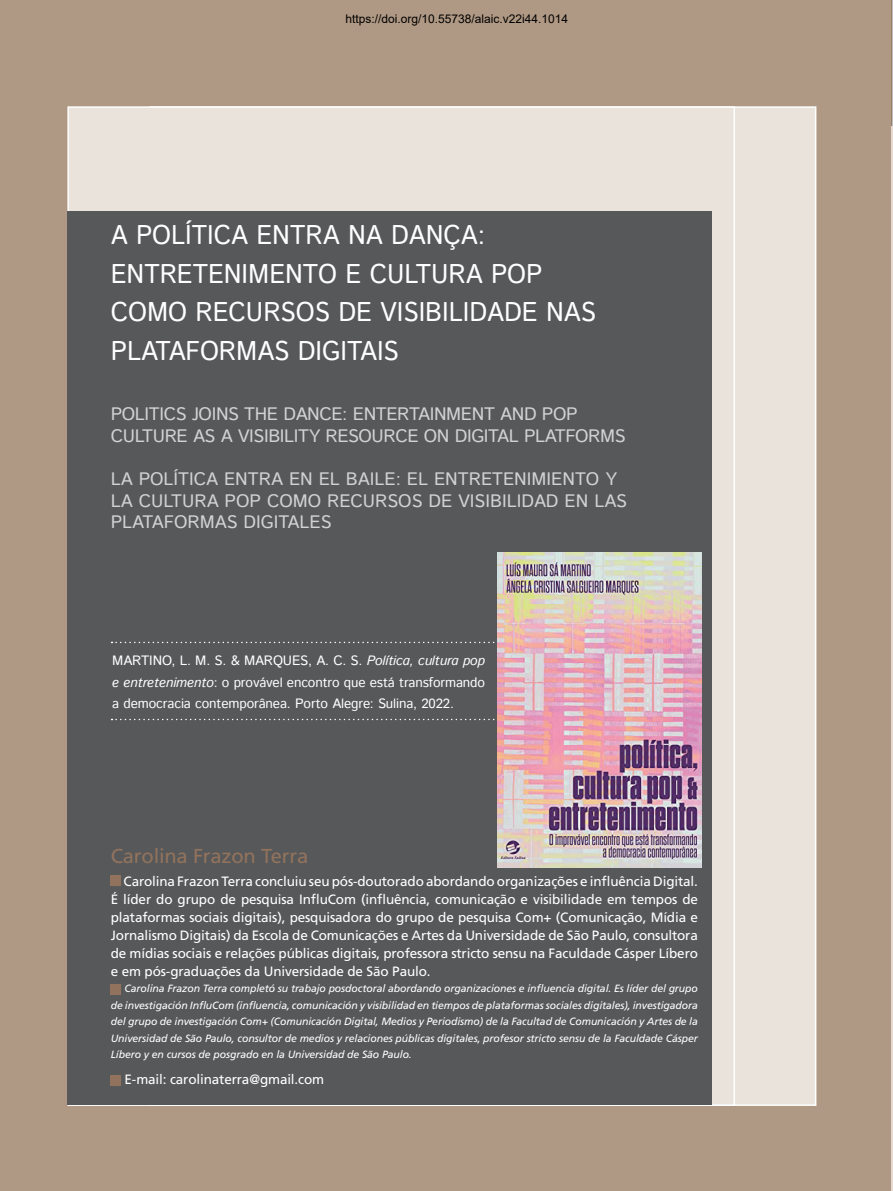
<style>
.page{position:relative;width:893px;height:1191px;background:#fff}
.page>*{position:absolute;margin:0;border:0;box-sizing:border-box;transform-origin:0 0}
.t1{font:27px/38.4px "Istok Web";color:#fff;scale:.94 1}
.t2{font:20.25px "Frutiger";letter-spacing:-.01em;color:#91735d}
.t3{font:18px/21.6px "Istok Web";color:#d1d2d4}
.t4{font:18px/21.6px "Istok Web";letter-spacing:-.02em;color:#d1d2d4}
.t5{font:13.5px/18px "Frutiger";letter-spacing:-.01em;color:#fff;text-align:justify}
.t6{font:13.5px/21px "Istok Web";letter-spacing:-.01em;color:#fff;text-align:justify}
.t7{font:12px "Arial";color:#000}
.t8{font:italic 10.5px/16.5px "Frutiger";letter-spacing:-.01em;color:#fff;text-align:justify}
.s1{font-style:inherit}
.s2{font-style:italic}
</style>
<div class="page">
<div style="left:0;top:0;width:891px;height:1191px;background:#b09984"></div>
<hr style="left:891px;top:0;width:2px;height:1191px;background:#9a7e65">
<div style="left:149px;top:106px;width:667px;height:1000px;background:#e9e3dc;border:2px solid #fff"></div>
<div style="left:67px;top:106px;width:668px;height:1000px;background:#e9e3dc;border:2px solid #fff"></div>
<div style="left:67px;top:211px;width:645px;height:893px;background:#57585a"></div>
<div style="left:111px;top:875px;width:10px;height:10px;background:#91735d"></div>
<div style="left:111px;top:983px;width:10px;height:11px;background:#91735d"></div>
<div style="left:111px;top:1074px;width:10px;height:11px;background:#91735d"></div>
<svg style="left:112px;top:641px;width:386px;height:2px"></svg>
<svg style="left:112px;top:718px;width:386px;height:2px"></svg>
<img style="left:498px;top:553px;width:203px;height:314px">
<hr style="left:892px;top:0;width:1px;height:230px;background:#bcbdc0">
<hr style="left:891px;top:126px;width:2px;height:1065px;background:#e4dad1">
<p class="t7" style="left:345px;top:11px;width:224px">https://doi.org/10.55738/alaic.v22i44.<span class="s1">1014</span></p>
<h1 class="t1" style="left:111px;top:217px;width:517px">A POLÍTICA ENTRA NA DANÇA:<br>ENTRETENIMENTO E CULTURA POP<br>COMO RECURSOS DE VISIBILIDADE NAS<br>PLATAFORMAS DIGITAIS</h1>
<h3 class="t4" style="left:111px;top:404px;width:516px">POLITICS JOINS THE DANCE: ENTERTAINMENT AND POP<br>CULTURE AS A VISIBILITY RESOURCE ON DIGITAL PLATFORMS</h3>
<h3 class="t3" style="left:111px;top:469px;width:518px">LA POLÍTICA ENTRA EN EL BAILE: EL ENTRETENIMIENTO Y<br>LA CULTURA POP COMO RECURSOS DE VISIBILIDAD EN LAS<br>PLATAFORMAS DIGITALES</h3>
<p class="t6" style="left:112px;top:651px;width:374px">MARTINO, L. M. S. &amp; MARQUES, A. C. S. <span class="s2">Política, cultura pop e entretenimento</span>: o provável encontro que está transformando a democracia contemporânea. Porto Alegre: Sulina, 2022.</p>
<h2 class="t2" style="left:111px;top:843px;width:199px">Carolina Frazon Terra</h2>
<p class="t5" style="left:111px;top:872px;width:589px;text-indent:13px">Carolina Frazon Terra concluiu seu pós-doutorado abordando organizações e influência Digital.<br>É líder do grupo de pesquisa InfluCom (influência, comunicação e visibilidade em tempos de plataformas sociais digitais), pesquisadora do grupo de pesquisa Com+ (Comunicação, Mídia e Jornalismo Digitais) da Escola de Comunicações e Artes da Universidade de São Paulo, consultora de mídias sociais e relações públicas digitais, professora stricto sensu na Faculdade Cásper Líbero e em pós-graduações da Universidade de São Paulo.</p>
<p class="t8" style="left:111px;top:980px;width:589px;text-indent:14px">Carolina Frazon Terra completó su trabajo posdoctoral abordando organizaciones e influencia digital. Es líder del grupo de investigación InfluCom (influencia, comunicación y visibilidad en tiempos de plataformas sociales digitales), investigadora del grupo de investigación Com+ (Comunicación Digital, Medios y Periodismo) de la Facultad de Comunicación y Artes de la Universidad de São Paulo, consultor de medios y relaciones públicas digitales, profesor stricto sensu de la Faculdade Cásper Líbero y en cursos de posgrado en la Universidad de São Paulo.</p>
<p class="t5" style="left:125px;top:1069px;width:201px">E-mail: carolinaterra@gmail.com</p>
</div>
